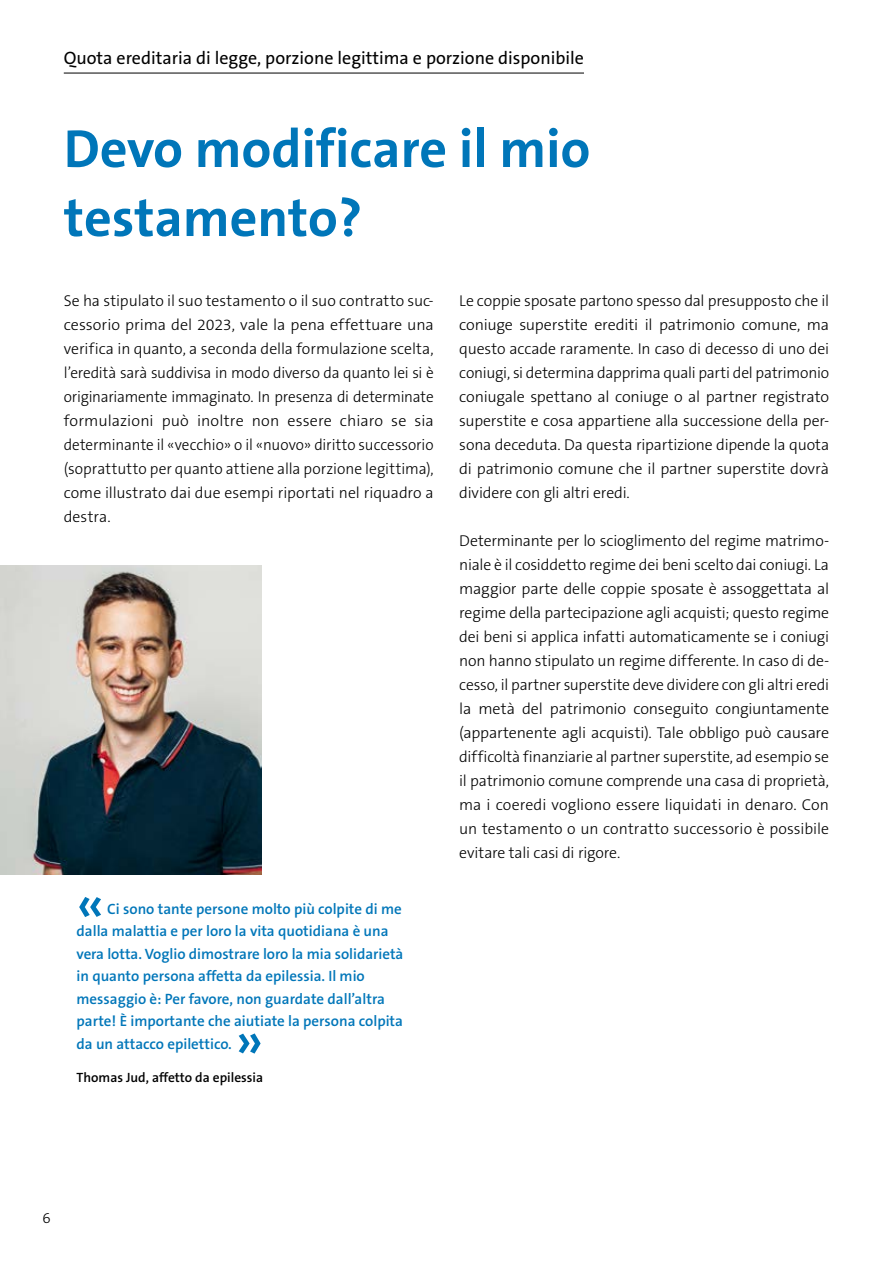
<style>
.page{position:relative;width:893px;height:1263px;background:#fff}
.page>*{position:absolute;margin:0;border:0;box-sizing:border-box;transform-origin:0 0}
.t1{font:700 54px/69px "The Sans B7";color:#0076b9}
.t2{font:600 54px "The Sans B6";color:#0076b9}
.t3{font:18px "The Sans B5 Plain";color:#000}
.t4{font:300 15.75px/24px "The Sans B3";letter-spacing:-.005em;color:#000;text-align:justify}
.t5{font:600 15px/22.5px "The Sans B6";color:#0076b9}
.t6{font:300 15px "The Sans B3";color:#000}
.t7{font:600 13.5px "The Sans B6";color:#000}
</style>
<div class="page">
<hr style="left:64px;top:73px;width:520px;height:1px;background:#000">
<img style="left:0;top:566px;width:261px;height:308px">
<p class="t3" style="left:64px;top:49px;width:522px">Quota ereditaria di legge, porzione legittima e porzione disponibile</p>
<h1 class="t1" style="left:64px;top:116px;width:528px">Devo modificare il mio testamento?</h1>
<p class="t4" style="left:64px;top:289px;width:371px">Se ha stipulato il suo testamento o il suo contratto suc&shy;cessorio prima del 2023, vale la pena effettuare una verifica in quanto, a seconda della formulazione scelta, l’eredità sarà suddivisa in modo diverso da quanto lei si è originariamente immaginato. In presenza di determinate formulazioni può inoltre non essere chiaro se sia determinante il «vecchio» o il «nuovo» diritto successorio (soprattutto per quanto attiene alla porzione legittima), come illustrato dai due esempi riportati nel riquadro a destra.</p>
<p class="t4" style="left:459px;top:289px;width:371px">Le coppie sposate partono spesso dal presupposto che il coniuge superstite erediti il patrimonio comune, ma questo accade raramente. In caso di decesso di uno dei coniugi, si determina dapprima quali parti del patrimonio coniugale spettano al coniuge o al partner registrato superstite e cosa appartiene alla successione della per&shy;sona deceduta. Da questa ripartizione dipende la quota di patrimonio comune che il partner superstite dovrà dividere con gli altri eredi.</p>
<p class="t4" style="left:459px;top:529px;width:371px">Determinante per lo scioglimento del regime matrimo&shy;niale è il cosiddetto regime dei beni scelto dai coniugi. La maggior parte delle coppie sposate è assoggettata al regime della partecipazione agli acquisti; questo regime dei beni si applica infatti automaticamente se i coniugi non hanno stipulato un regime differente. In caso di de&shy;cesso, il partner superstite deve dividere con gli altri eredi la metà del patrimonio conseguito congiuntamente (appartenente agli acquisti). Tale obbligo può causare difficoltà finanziarie al partner superstite, ad esempio se il patrimonio comune comprende una casa di proprietà, ma i coeredi vogliono essere liquidati in denaro. Con un testamento o un contratto successorio è possibile evitare tali casi di rigore.</p>
<h1 class="t2" style="left:77px;top:876px;width:30px">«</h1>
<p class="t5" style="left:77px;top:898px;width:328px;text-indent:31px">Ci sono tante persone molto più colpite di me dalla malattia e per loro la vita quotidiana è una vera lotta. Voglio dimostrare loro la mia solidarietà in quanto persona affetta da epilessia. Il mio messaggio è: Per favore, non guardate dall’altra parte! È importante che aiutiate la persona colpita da un attacco epilettico.</p>
<h1 class="t2" style="left:235px;top:1013px;width:30px">»</h1>
<p class="t7" style="left:77px;top:1070px;width:188px">Thomas Jud, affetto da epilessia</p>
<p class="t6" style="left:43px;top:1210px;width:10px">6</p>
</div>
